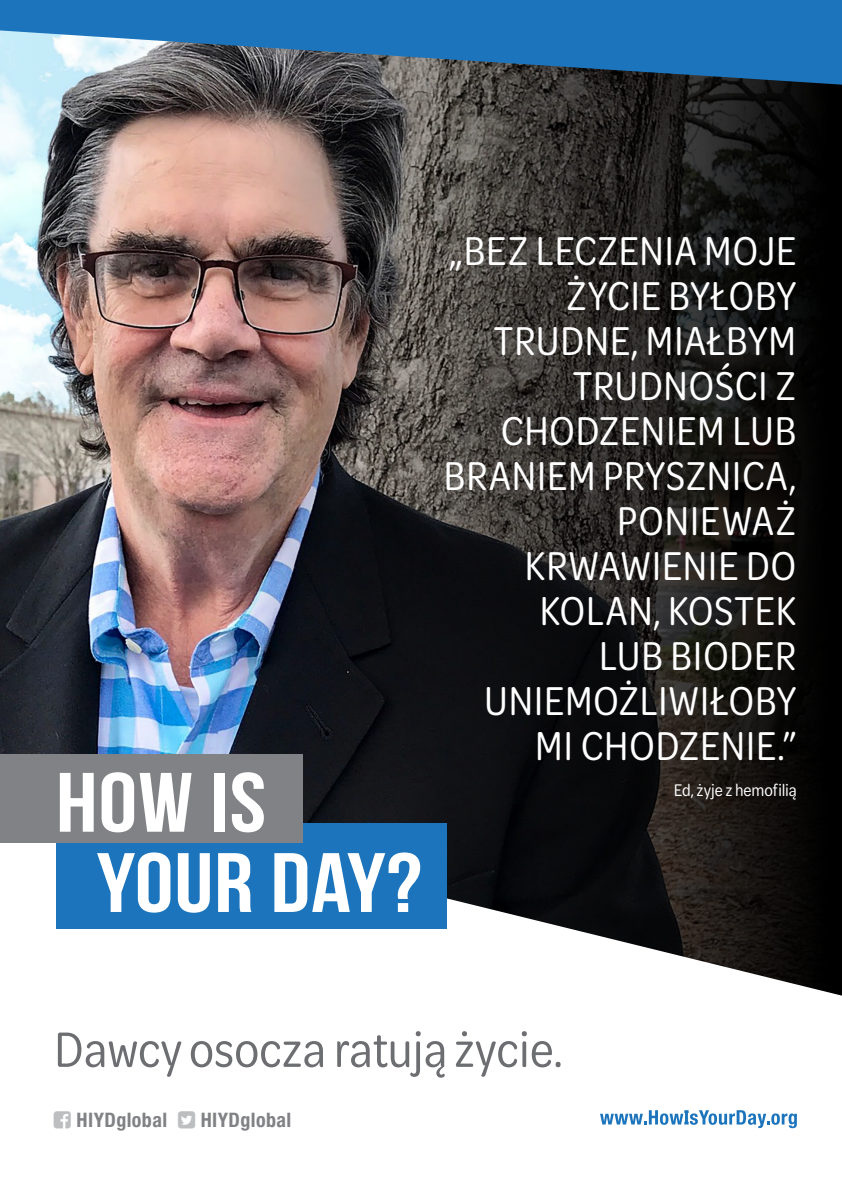
<style>
.page{position:relative;width:842px;height:1191px;background:#fff}
.page>*{position:absolute;margin:0;border:0;box-sizing:border-box;transform-origin:0 0}
.t1{font:53px "Omnes Narrow";color:#6d6e71}
.quote{font:43px/45px "Omnes Narrow";letter-spacing:.005em;color:#fff;text-align:right}
.t2{font:700 condensed 20px "Helvetica Neue LT Std";letter-spacing:.02em;color:#808285}
.t3{font:18px "Omnes Narrow";letter-spacing:-.01em;color:#fff}
</style>
<div class="page">
<img style="left:0;top:86px;width:32px;height:668px">
<img style="left:32px;top:86px;width:810px;height:699px">
<svg style="left:56px;top:785px;width:786px;height:344px"></svg>
<div style="left:57px;top:823px;width:390px;height:105px;background:#1c75bc"></div>
<svg style="left:97px;top:852px;width:73px;height:60px"></svg>
<svg style="left:178px;top:853px;width:32px;height:59px"></svg>
<svg style="left:218px;top:853px;width:33px;height:59px"></svg>
<svg style="left:274px;top:852px;width:146px;height:60px"></svg>
<div style="left:0;top:754px;width:302px;height:89px;background:#808285"></div>
<svg style="left:60px;top:773px;width:34px;height:58px"></svg>
<svg style="left:102px;top:772px;width:32px;height:60px"></svg>
<svg style="left:140px;top:773px;width:52px;height:58px"></svg>
<div style="left:214px;top:773px;width:11px;height:58px;background:#fff"></div>
<svg style="left:232px;top:772px;width:32px;height:60px"></svg>
<svg style="left:0;top:0;width:842px;height:86px;background:#3a78a8"></svg>
<svg style="left:600px;top:1110px;width:197px;height:18px"></svg>
<svg style="left:56px;top:1110px;width:15px;height:18px"></svg>
<svg style="left:178px;top:1110px;width:17px;height:18px"></svg>
<p class="quote" style="left:449px;top:226px;width:349px">„BEZ LECZENIA MOJE</p>
<p class="quote" style="left:444px;top:271px;width:355px">ŻYCIE BYŁOBY<br>TRUDNE, MIAŁBYM<br>TRUDNOŚCI Z<br>CHODZENIEM LUB<br>BRANIEM PRYSZNICA,<br>PONIEWAŻ<br>KRWAWIENIE DO<br>KOLAN, KOSTEK<br>LUB BIODER<br>UNIEMOŻLIWIŁOBY<br>MI CHODZENIE.”</p>
<p class="t3" style="left:674px;top:779px;width:125px">Ed, żyje z hemofilią</p>
<p class="t1" style="left:54px;top:1015px;width:511px">Dawcy osocza ratują życie.</p>
<p class="t2" style="left:77px;top:1107px;width:92px">HIYDglobal</p>
<p class="t2" style="left:201px;top:1107px;width:92px">HIYDglobal</p>
</div>
